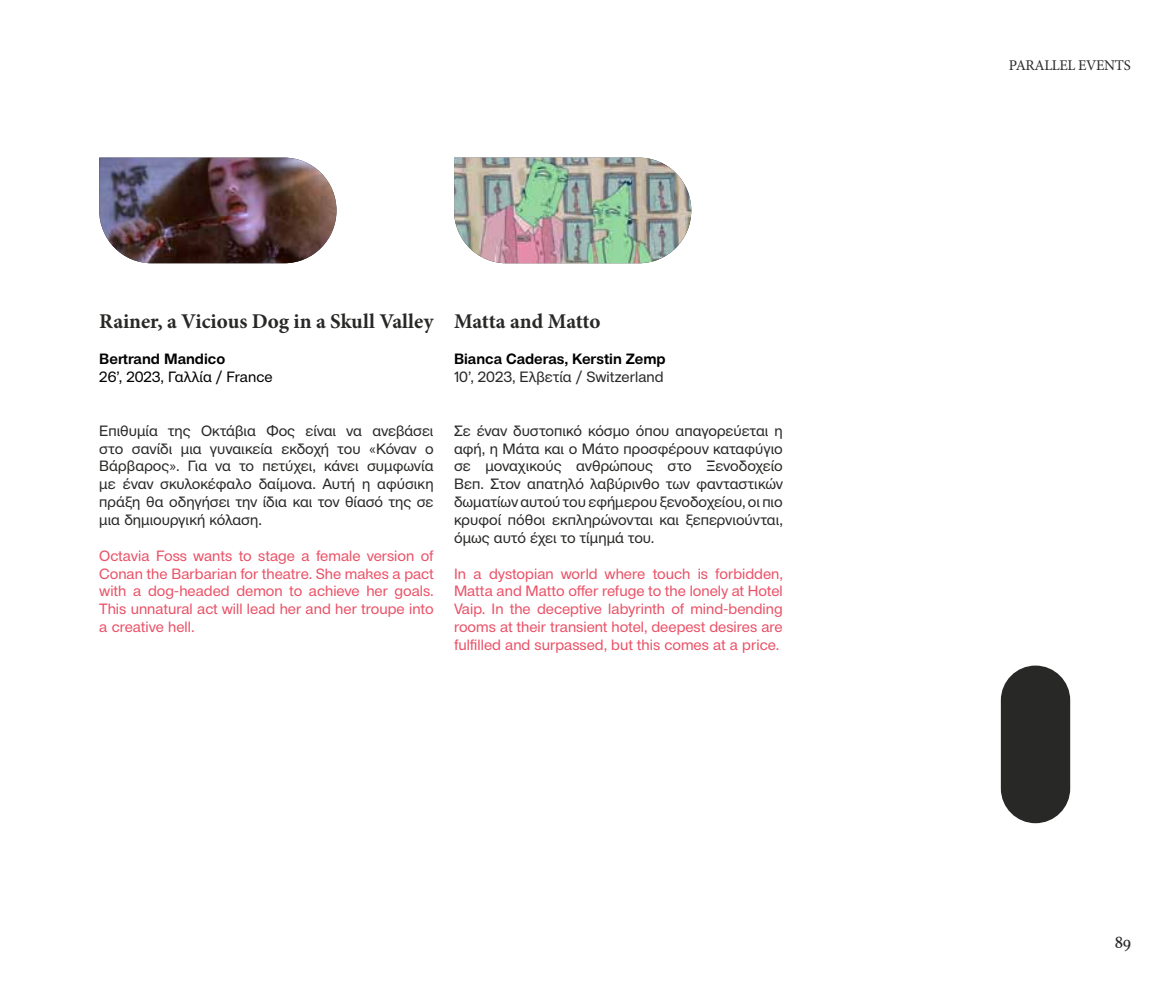
<style>
.page{position:relative;width:1176px;height:993px;background:#fff}
.page>*{position:absolute;margin:0;border:0;box-sizing:border-box;transform-origin:0 0}
.t1{font:700 21px "Minion Pro";color:#282827}
.t2{font:17.5px "Athelas";color:#282827}
.t3{font:14.88px/17.8px "CF Mod Grotesk";color:#282827;text-align:justify}
.t4{font:14.88px/17.8px "CF Mod Grotesk";color:#ea5167;text-align:justify}
.t5{font:600 14.88px "CF Mod Grotesk";color:#000}
.t6{font:14.88px "CF Mod Grotesk";color:#000}
.t7{font:14.88px "Minion Pro";letter-spacing:-.025em;color:#282827}
</style>
<div class="page">
<img style="left:99px;top:158px;width:237px;height:105px">
<img style="left:454px;top:158px;width:237px;height:105px">
<div style="left:1001px;top:665px;width:69px;height:157px;background:#282827;border-radius:35px"></div>
<h1 class="t1" style="left:99px;top:307px;width:336px">Rainer, a Vicious Dog in a Skull Valley</h1>
<p class="t5" style="left:99px;top:350px;width:127px">Bertrand Mandico</p>
<p class="t6" style="left:99px;top:368px;width:175px">26’, 2023, Γαλλία / France</p>
<p class="t3" style="left:99px;top:421px;width:336px">Επιθυμία της Οκτάβια Φος είναι να ανεβάσει στο σανίδι μια γυναικεία εκδοχή του «Κόναν ο Βάρβαρος». Για να το πετύχει, κάνει συμφωνία με έναν σκυλοκέφαλο δαίμονα. Αυτή η αφύσικη πράξη θα οδηγήσει την ίδια και τον θίασό της σε μια δημιουργική κόλαση.</p>
<p class="t4" style="left:99px;top:546px;width:336px">Octavia Foss wants to stage a female version of Conan the Barbarian for theatre. She makes a pact with a dog-headed demon to achieve her goals.<br>This unnatural act will lead her and her troupe into a creative hell.</p>
<h1 class="t1" style="left:454px;top:307px;width:148px">Matta and Matto</h1>
<p class="t5" style="left:454px;top:350px;width:213px">Bianca Caderas, Kerstin Zemp</p>
<p class="t3" style="left:454px;top:368px;width:211px">10’, 2023, Ελβετία / Switzerland</p>
<p class="t3" style="left:454px;top:421px;width:331px">Σε έναν δυστοπικό κόσμο όπου απαγορεύεται η αφή, η Μάτα και ο Μάτο προσφέρουν καταφύγιο σε μοναχικούς ανθρώπους στο Ξενοδοχείο Βεπ. Στον απατηλό λαβύρινθο των φανταστικών δωματίων αυτού του εφήμερου ξενοδοχείου, οι πιο κρυφοί πόθοι εκπληρώνονται και ξεπερνιούνται, όμως αυτό έχει το τίμημά του.</p>
<p class="t4" style="left:454px;top:564px;width:330px">In a dystopian world where touch is forbidden, Matta and Matto offer refuge to the lonely at Hotel Vaip. In the deceptive labyrinth of mind-bending rooms at their transient hotel, deepest desires are fulfilled and surpassed, but this comes at a price.</p>
<p class="t7" style="left:1009px;top:55px;width:123px">PARALLEL EVENTS</p>
<p class="t2" style="left:1115px;top:927px;width:18px">89</p>
</div>
